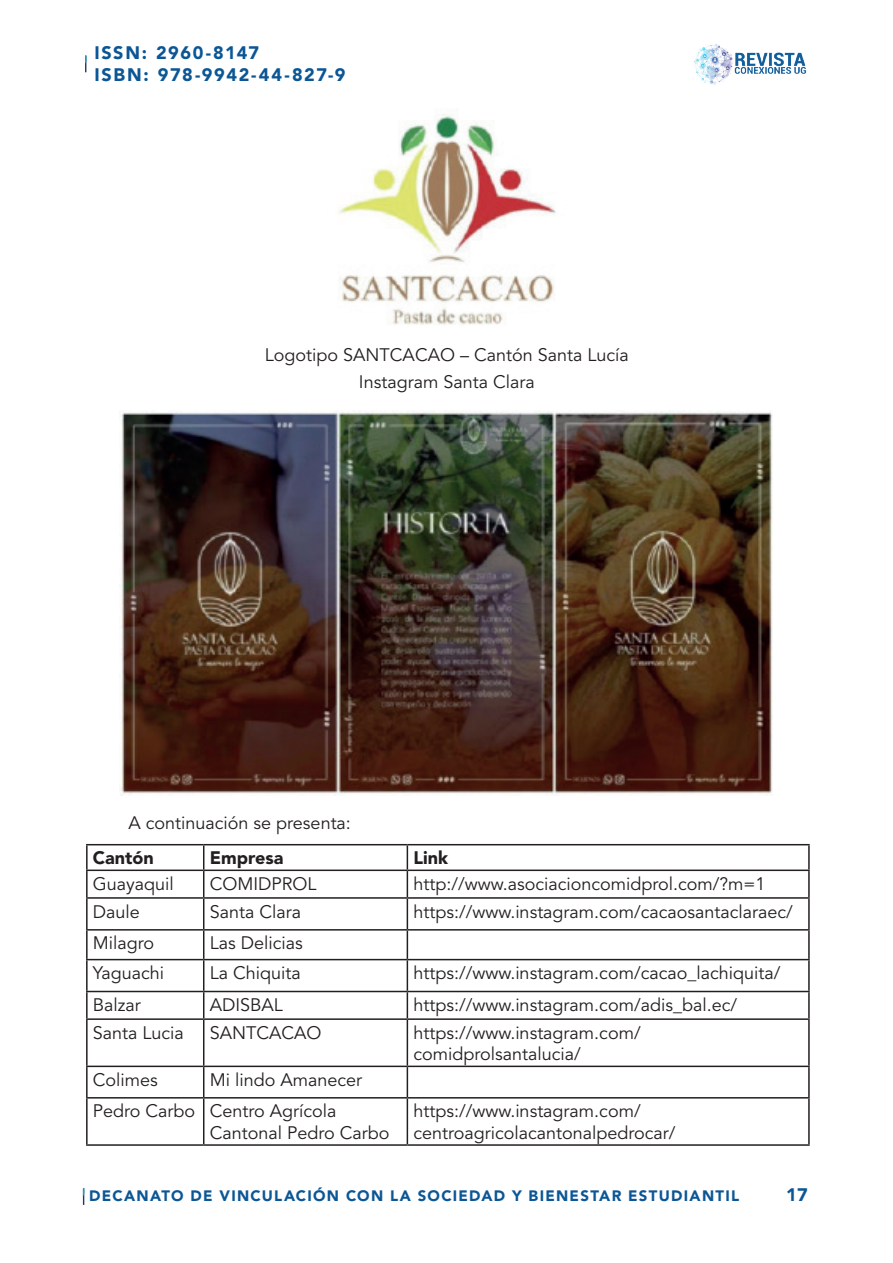
<style>
.page{position:relative;width:893px;height:1263px;background:#fff}
.page>*{position:absolute;margin:0;border:0;box-sizing:border-box;transform-origin:0 0}
.t1{font:18px/21.6px "Avenir LT Std";color:#231f20}
.t2{font:900 18px/22.5px "Avenir LT Std";letter-spacing:.09em;color:#0b5695}
.t3{font:900 18px "Avenir LT Std";color:#231f20}
.t4{font:900 18px "Avenir LT Std";color:#0b5695}
.t5{font:900 15px "Avenir LT Std";letter-spacing:.085em;color:#0b5695}
</style>
<div class="page">
<img style="left:693px;top:44px;width:114px;height:41px">
<svg style="left:83px;top:1188px;width:1px;height:17px"></svg>
<svg style="left:85px;top:56px;width:1px;height:16px"></svg>
<img style="left:120px;top:410px;width:653px;height:385px">
<hr style="left:86px;top:844px;width:118px;height:1px;background:#231f20">
<hr style="left:86px;top:845px;width:2px;height:24px;background:#231f20">
<hr style="left:204px;top:844px;width:203px;height:1px;background:#231f20">
<hr style="left:407px;top:844px;width:403px;height:1px;background:#231f20">
<hr style="left:808px;top:845px;width:2px;height:24px;background:#231f20">
<hr style="left:86px;top:869px;width:118px;height:2px;background:#231f20">
<hr style="left:86px;top:871px;width:2px;height:26px;background:#231f20">
<hr style="left:204px;top:869px;width:203px;height:2px;background:#231f20">
<svg style="left:203px;top:845px;width:1px;height:52px"></svg>
<hr style="left:407px;top:869px;width:403px;height:2px;background:#231f20">
<svg style="left:407px;top:845px;width:1px;height:52px"></svg>
<hr style="left:808px;top:871px;width:2px;height:26px;background:#231f20">
<hr style="left:86px;top:897px;width:118px;height:2px;background:#231f20">
<hr style="left:86px;top:899px;width:2px;height:30px;background:#231f20">
<hr style="left:204px;top:897px;width:203px;height:2px;background:#231f20">
<hr style="left:203px;top:899px;width:1px;height:30px;background:#231f20">
<hr style="left:407px;top:897px;width:403px;height:2px;background:#231f20">
<hr style="left:407px;top:899px;width:1px;height:30px;background:#231f20">
<hr style="left:808px;top:899px;width:2px;height:30px;background:#231f20">
<hr style="left:86px;top:929px;width:118px;height:1px;background:#231f20">
<hr style="left:86px;top:930px;width:2px;height:29px;background:#231f20">
<hr style="left:204px;top:929px;width:203px;height:1px;background:#231f20">
<svg style="left:203px;top:930px;width:1px;height:29px"></svg>
<hr style="left:407px;top:929px;width:403px;height:1px;background:#231f20">
<svg style="left:407px;top:930px;width:1px;height:29px"></svg>
<hr style="left:808px;top:930px;width:2px;height:29px;background:#231f20">
<hr style="left:86px;top:959px;width:118px;height:1px;background:#231f20">
<hr style="left:86px;top:960px;width:2px;height:31px;background:#231f20">
<hr style="left:204px;top:959px;width:203px;height:1px;background:#231f20">
<hr style="left:203px;top:960px;width:1px;height:31px;background:#231f20">
<hr style="left:407px;top:959px;width:403px;height:1px;background:#231f20">
<hr style="left:407px;top:960px;width:1px;height:31px;background:#231f20">
<hr style="left:808px;top:960px;width:2px;height:31px;background:#231f20">
<hr style="left:86px;top:991px;width:118px;height:1px;background:#231f20">
<hr style="left:86px;top:992px;width:2px;height:26px;background:#231f20">
<hr style="left:204px;top:991px;width:203px;height:1px;background:#231f20">
<svg style="left:203px;top:992px;width:1px;height:26px"></svg>
<hr style="left:407px;top:991px;width:403px;height:1px;background:#231f20">
<svg style="left:407px;top:992px;width:1px;height:26px"></svg>
<hr style="left:808px;top:992px;width:2px;height:26px;background:#231f20">
<hr style="left:86px;top:1018px;width:118px;height:2px;background:#231f20">
<hr style="left:86px;top:1020px;width:2px;height:45px;background:#231f20">
<hr style="left:204px;top:1018px;width:203px;height:2px;background:#231f20">
<hr style="left:203px;top:1020px;width:1px;height:45px;background:#231f20">
<hr style="left:407px;top:1018px;width:403px;height:2px;background:#231f20">
<hr style="left:407px;top:1020px;width:1px;height:45px;background:#231f20">
<hr style="left:808px;top:1020px;width:2px;height:45px;background:#231f20">
<hr style="left:86px;top:1065px;width:118px;height:2px;background:#231f20">
<hr style="left:86px;top:1067px;width:2px;height:30px;background:#231f20">
<hr style="left:204px;top:1065px;width:203px;height:2px;background:#231f20">
<hr style="left:203px;top:1067px;width:1px;height:30px;background:#231f20">
<hr style="left:407px;top:1065px;width:403px;height:2px;background:#231f20">
<hr style="left:407px;top:1067px;width:1px;height:30px;background:#231f20">
<hr style="left:808px;top:1067px;width:2px;height:30px;background:#231f20">
<hr style="left:86px;top:1097px;width:118px;height:1px;background:#231f20">
<hr style="left:86px;top:1098px;width:2px;height:46px;background:#231f20">
<hr style="left:204px;top:1097px;width:203px;height:1px;background:#231f20">
<hr style="left:203px;top:1098px;width:1px;height:46px;background:#231f20">
<hr style="left:407px;top:1097px;width:403px;height:1px;background:#231f20">
<hr style="left:407px;top:1098px;width:1px;height:46px;background:#231f20">
<hr style="left:808px;top:1098px;width:2px;height:46px;background:#231f20">
<hr style="left:86px;top:1144px;width:118px;height:2px;background:#231f20">
<hr style="left:204px;top:1144px;width:203px;height:2px;background:#231f20">
<hr style="left:407px;top:1144px;width:403px;height:2px;background:#231f20">
<img style="left:338px;top:111px;width:218px;height:214px">
<p class="t2" style="left:94px;top:41px;width:252px">ISSN: 2960-8147<br>ISBN: 978-9942-44-827-9</p>
<p class="t1" style="left:265px;top:342px;width:365px;line-height:27px;text-align:center">Logotipo SANTCACAO – Cantón Santa Lucía<br>Instagram Santa Clara</p>
<p class="t1" style="left:129px;top:813px;width:224px">A continuación se presenta:</p>
<p class="t3" style="left:93px;top:847px;width:62px">Cantón</p>
<p class="t3" style="left:210px;top:847px;width:75px">Empresa</p>
<p class="t3" style="left:413px;top:847px;width:36px">Link</p>
<p class="t1" style="left:93px;top:873px;width:83px">Guayaquil</p>
<p class="t1" style="left:210px;top:873px;width:108px">COMIDPROL</p>
<p class="t1" style="left:413px;top:873px;width:353px">http://www.asociacioncomidprol.com/?m=1</p>
<p class="t1" style="left:93px;top:901px;width:49px">Daule</p>
<p class="t1" style="left:210px;top:901px;width:93px">Santa Clara</p>
<p class="t1" style="left:413px;top:901px;width:381px">https://www.instagram.com/cacaosantaclaraec/</p>
<p class="t1" style="left:93px;top:933px;width:63px">Milagro</p>
<p class="t1" style="left:210px;top:933px;width:95px">Las Delicias</p>
<p class="t1" style="left:93px;top:963px;width:73px">Yaguachi</p>
<p class="t1" style="left:210px;top:963px;width:92px">La Chiquita</p>
<p class="t1" style="left:413px;top:963px;width:368px">https://www.instagram.com/cacao_lachiquita/</p>
<p class="t1" style="left:93px;top:995px;width:49px">Balzar</p>
<p class="t1" style="left:210px;top:995px;width:75px">ADISBAL</p>
<p class="t1" style="left:413px;top:995px;width:325px">https://www.instagram.com/adis_bal.ec/</p>
<p class="t1" style="left:93px;top:1022px;width:93px">Santa Lucia</p>
<p class="t1" style="left:210px;top:1022px;width:113px">SANTCACAO</p>
<p class="t1" style="left:413px;top:1022px;width:229px">https://www.instagram.com/ comidprolsantalucia/</p>
<p class="t1" style="left:93px;top:1069px;width:66px">Colimes</p>
<p class="t1" style="left:93px;top:1064px;width:271px;line-height:31.5px;text-indent:117px">Mi lindo Amanecer<br>Pedro Carbo Centro Agrícola</p>
<p class="t1" style="left:210px;top:1122px;width:181px">Cantonal Pedro Carbo</p>
<p class="t1" style="left:413px;top:1101px;width:263px">https://www.instagram.com/ centroagricolacantonalpedrocar/</p>
<p class="t5" style="left:89px;top:1187px;width:651px">DECANATO DE VINCULACIÓN CON LA SOCIEDAD Y BIENESTAR ESTUDIANTIL</p>
<p class="t4" style="left:786px;top:1183px;width:23px">17</p>
</div>
